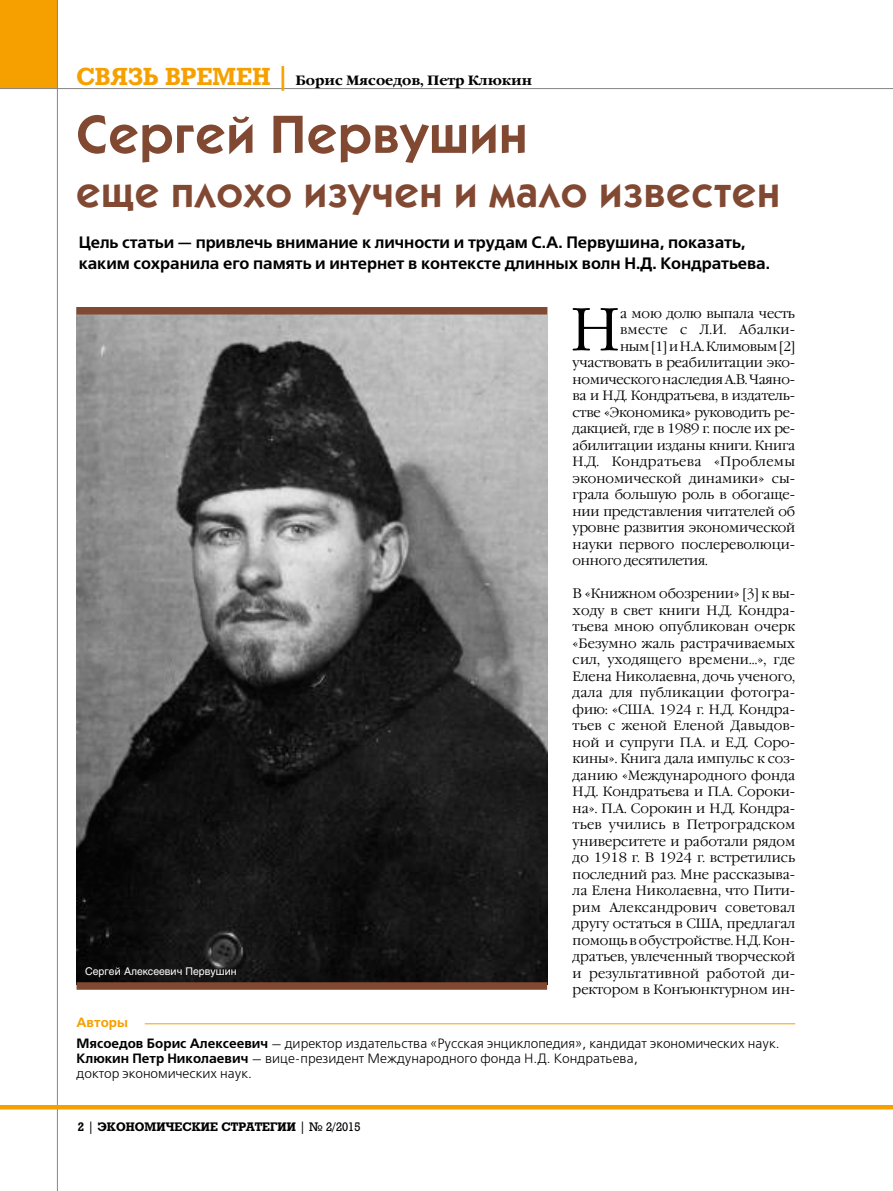
<style>
.page{position:relative;width:893px;height:1191px;background:#fff}
.page>*{position:absolute;margin:0;border:0;box-sizing:border-box;transform-origin:0 0}
.t1{font:300 60.6px "Garamond C";color:#000}
.t2{font:600 54px "Kabel C";letter-spacing:.025em;color:#814832}
.t3{font:600 43.5px "Kabel C";letter-spacing:.025em;color:#814832}
.t4{font:700 16.5px/21px "Free Set C";letter-spacing:-.005em;color:#000}
.t5{font:300 13.5px/16.5px "Garamond C";letter-spacing:-.015em;color:#000;text-align:justify}
.t6{font:13.5px/15px "Free Set C";color:#000}
.t7{font:300 13.5px "Garamond C";letter-spacing:.025em;color:#000}
.t8{font:700 13.5px "Garamond C";color:#000}
.t9{font:700 13.5px "Free Set C";color:#f6a000}
.t10{font:700 12px "Rodeo";color:#000}
.t11{font:10.5px "Helios";color:#fff}
.s1{font-family:"Rodeo";font-size:24px;color:#f6a000}
.s2{font-weight:700}
.s3{font-weight:400}
</style>
<div class="page">
<div style="left:0;top:0;width:58px;height:89px;background:#f6a000"></div>
<hr style="left:57px;top:0;width:1px;height:1191px;background:#868786">
<hr style="left:0;top:88px;width:893px;height:1px;background:#868786">
<hr style="left:0;top:1105px;width:893px;height:4px;background:#f6a000">
<hr style="left:145px;top:1023px;width:650px;height:1px;background:#f6a000">
<img style="left:77px;top:314px;width:470px;height:668px">
<div style="left:77px;top:307px;width:470px;height:7px;background:#814832"></div>
<div style="left:77px;top:982px;width:470px;height:7px;background:#814832"></div>
<p class="t8" style="left:77px;top:73px;width:457px"><span class="s1">СВЯЗЬ ВРЕМЕН |</span> Борис Мясоедов, Петр Клюкин</p>
<h2 class="t2" style="left:77px;top:104px;width:452px">Сергей Первушин</h2>
<h3 class="t3" style="left:77px;top:167px;width:705px">еще плохо изучен и мало известен</h3>
<p class="t4" style="left:79px;top:232px;width:693px">Цель статьи — привлечь внимание к личности и трудам С.А. Первушина, показать, каким сохранила его память и интернет в контексте длинных волн Н.Д. Кондратьева.</p>
<p class="t11" style="left:85px;top:964px;width:153px">Сергей Алексеевич Первушин</p>
<p class="t9" style="left:77px;top:1014px;width:53px">Авторы</p>
<h1 class="t1" style="left:570px;top:296px;width:51px">Н</h1>
<p class="t5" style="left:620px;top:305px;width:177px">а мою долю выпала честь</p>
<p class="t7" style="left:620px;top:322px;width:177px">вместе с Л.И. Абалки-</p>
<p class="t5" style="left:620px;top:338px;width:177px">ным [1] и Н.А. Климовым [2]</p>
<p class="t5" style="left:573px;top:354px;width:224px">участвовать в реабилитации эко-</p>
<p class="t5" style="left:573px;top:371px;width:224px">номического наследия А.В.Чаяно-</p>
<p class="t5" style="left:573px;top:387px;width:224px">ва и Н.Д. Кондратьева, в издатель-</p>
<p class="t5" style="left:573px;top:404px;width:224px">стве «Экономика» руководить ре-</p>
<p class="t5" style="left:573px;top:420px;width:224px">дакцией, где в 1989 г. после их ре-</p>
<p class="t5" style="left:573px;top:437px;width:224px">абилитации изданы книги. Книга</p>
<p class="t7" style="left:573px;top:454px;width:224px">Н.Д. Кондратьева «Проблемы</p>
<p class="t5" style="left:573px;top:470px;width:224px">экономической динамики» сы-</p>
<p class="t5" style="left:573px;top:486px;width:224px">грала большую роль в обогаще-</p>
<p class="t5" style="left:573px;top:503px;width:224px">нии представления читателей об</p>
<p class="t5" style="left:573px;top:519px;width:224px">уровне развития экономической</p>
<p class="t5" style="left:573px;top:536px;width:224px">науки первого послереволюци-</p>
<p class="t5" style="left:573px;top:552px;width:137px">онного десятилетия.</p>
<p class="t5" style="left:573px;top:585px;width:224px">В «Книжном обозрении» [3] к вы&shy;ходу в свет книги Н.Д. Кондра&shy;тьева мною опубликован очерк «Безумно жаль растрачиваемых сил, уходящего времени…», где Елена Николаевна, дочь ученого, дала для публикации фотогра&shy;фию: «США. 1924 г. Н.Д. Кондра&shy;тьев с женой Еленой Давыдов&shy;ной и супруги П.А. и Е.Д. Соро&shy;кины». Книга дала импульс к соз&shy;данию «Международного фонда Н.Д. Кондратьева и П.А. Сороки&shy;на». П.А. Сорокин и Н.Д. Кондра&shy;тьев учились в Петроградском университете и работали рядом до 1918 г. В 1924 г. встретились последний раз. Мне рассказыва&shy;ла Елена Николаевна, что Пити&shy;рим Александрович советовал другу остаться в США, предлагал помощь в обустройстве. Н.Д. Кон&shy;дратьев, увлеченный творческой и результативной работой ди&shy;ректором в Конъюнктурном ин-</p>
<p class="t6" style="left:77px;top:1036px;width:704px"><span class="s2">Мясоедов Борис Алексеевич</span> — директор издательства «Русская энциклопедия», кандидат экономических наук.<br><span class="s2">Клюкин Петр Николаевич</span> — вице-президент Международного фонда Н.Д. Кондратьева,<br>доктор экономических наук.</p>
<p class="t10" style="left:78px;top:1119px;width:284px">2 <span class="s3">|</span> ЭКОНОМИЧЕСКИЕ СТРАТЕГИИ <span class="s3">| № 2/2015</span></p>
</div>
